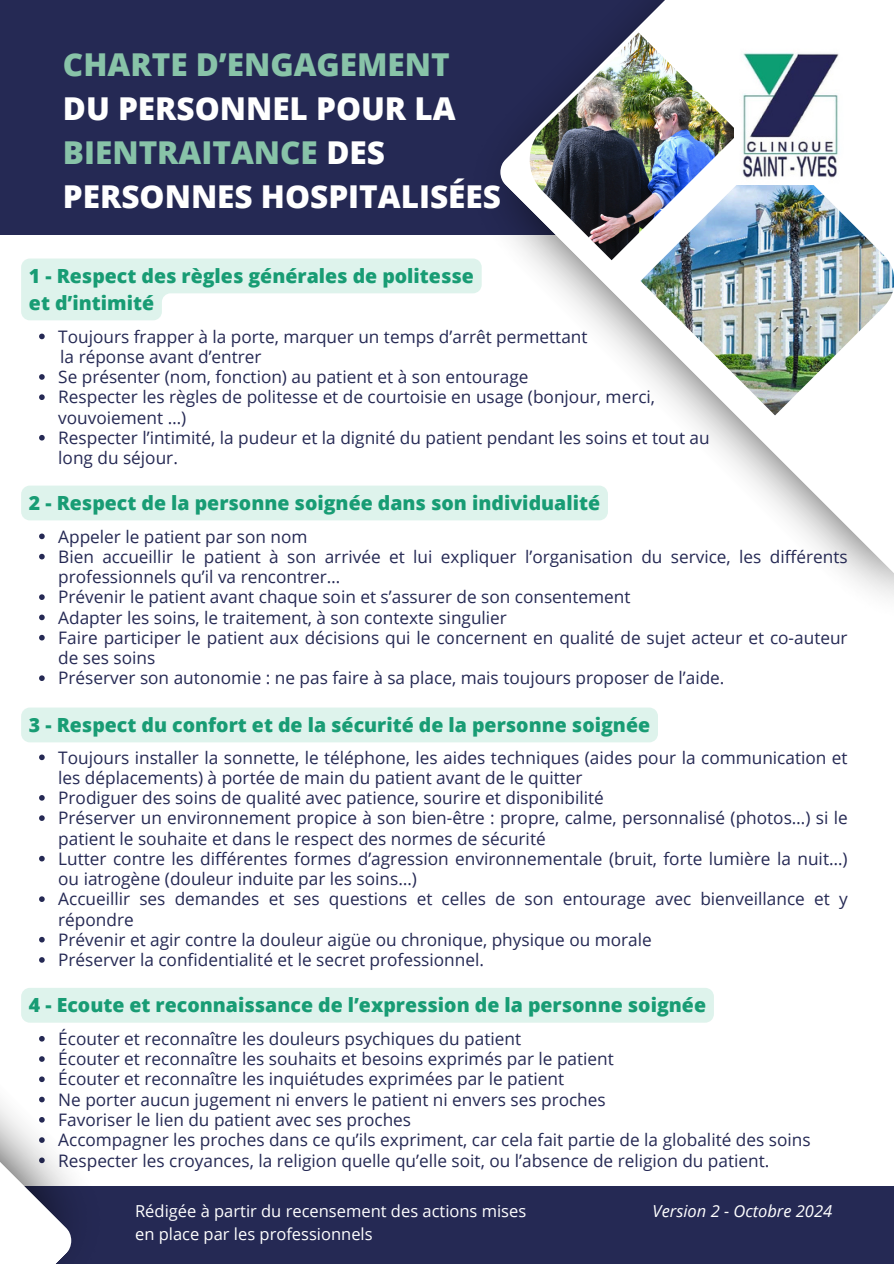
<style>
.page{position:relative;width:894px;height:1264px;background:#fff}
.page>*{position:absolute;margin:0;border:0;box-sizing:border-box;transform-origin:0 0}
.t1{font:800 31.5px/43.8px "Open Sans";color:#fff}
.t2{font:800 19.5px/27px "Open Sans";color:#189c74}
.t3{font:17.25px/20.2px "Open Sans";color:#252954}
.t4{font:16.5px/22.5px "Open Sans";color:#fff}
.t5{font:italic 16.5px "Open Sans";color:#fff}
.s1{color:#88c3a8}
</style>
<div class="page">
<div style="left:0;top:0;width:893px;height:234px;background:#252954"></div>
<svg style="left:500px;top:0;width:393px;height:743px"></svg>
<img style="left:529px;top:33px;width:209px;height:227px">
<img style="left:640px;top:146px;width:253px;height:269px">
<img style="left:734px;top:42px;width:109px;height:142px">
<div style="left:0;top:1186px;width:893px;height:77px;background:#252954"></div>
<svg style="left:0;top:620px;width:71px;height:643px"></svg>
<svg style="left:21px;top:258px;width:460px;height:62px"></svg>
<div style="left:21px;top:485px;width:586px;height:35px;background:#def3ec"></div>
<svg style="left:39px;top:333px;width:6px;height:6px"></svg>
<svg style="left:39px;top:374px;width:6px;height:6px"></svg>
<svg style="left:39px;top:394px;width:6px;height:6px"></svg>
<svg style="left:39px;top:435px;width:6px;height:5px"></svg>
<svg style="left:39px;top:533px;width:6px;height:6px"></svg>
<svg style="left:39px;top:554px;width:6px;height:5px"></svg>
<svg style="left:39px;top:594px;width:6px;height:6px"></svg>
<svg style="left:39px;top:614px;width:6px;height:6px"></svg>
<svg style="left:39px;top:635px;width:6px;height:5px"></svg>
<svg style="left:39px;top:675px;width:6px;height:6px"></svg>
<div style="left:21px;top:707px;width:636px;height:35px;background:#def3ec"></div>
<svg style="left:39px;top:754px;width:6px;height:6px"></svg>
<svg style="left:39px;top:795px;width:6px;height:5px"></svg>
<svg style="left:39px;top:815px;width:6px;height:6px"></svg>
<svg style="left:39px;top:855px;width:6px;height:6px"></svg>
<svg style="left:39px;top:896px;width:6px;height:6px"></svg>
<svg style="left:39px;top:936px;width:6px;height:6px"></svg>
<svg style="left:39px;top:957px;width:6px;height:5px"></svg>
<div style="left:21px;top:987px;width:692px;height:35px;background:#def3ec"></div>
<p class="t1" style="left:63px;top:42px;width:439px"><span class="s1">CHARTE D’ENGAGEMENT<br></span>DU PERSONNEL POUR LA<br><span class="s1">BIENTRAITANCE</span> DES<br>PERSONNES HOSPITALISÉES</p>
<h2 class="t2" style="left:29px;top:261px;width:446px">1 - Respect des règles générales de politesse et d’intimité</h2>
<p class="t3" style="left:58px;top:326px;width:530px">Toujours frapper à la porte, marquer un temps d’arrêt permettant</p>
<p class="t3" style="left:60px;top:346px;width:203px">la réponse avant d’entrer</p>
<p class="t3" style="left:58px;top:366px;width:471px">Se présenter (nom, fonction) au patient et à son entourage</p>
<p class="t3" style="left:58px;top:386px;width:598px">Respecter les règles de politesse et de courtoisie en usage (bonjour, merci, vouvoiement …)</p>
<p class="t3" style="left:58px;top:427px;width:652px">Respecter l’intimité, la pudeur et la dignité du patient pendant les soins et tout au long du séjour.</p>
<p class="t2" style="left:29px;top:488px;width:572px">2 - Respect de la personne soignée dans son individualité</p>
<h2 class="t3" style="left:58px;top:525px;width:251px">Appeler le patient par son nom</h2>
<p class="t3" style="left:58px;top:546px;width:790px">Bien accueillir le patient à son arrivée et lui expliquer l’organisation du service, les différents professionnels qu’il va rencontrer…</p>
<p class="t3" style="left:58px;top:586px;width:573px">Prévenir le patient avant chaque soin et s’assurer de son consentement</p>
<p class="t3" style="left:58px;top:606px;width:450px">Adapter les soins, le traitement, à son contexte singulier</p>
<p class="t3" style="left:58px;top:627px;width:790px">Faire participer le patient aux décisions qui le concernent en qualité de sujet acteur et co-auteur de ses soins</p>
<p class="t3" style="left:58px;top:667px;width:667px">Préserver son autonomie : ne pas faire à sa place, mais toujours proposer de l’aide.</p>
<p class="t2" style="left:29px;top:710px;width:622px">3 - Respect du confort et de la sécurité de la personne soignée</p>
<p class="t3" style="left:58px;top:746px;width:790px">Toujours installer la sonnette, le téléphone, les aides techniques (aides pour la communication et les déplacements) à portée de main du patient avant de le quitter</p>
<p class="t3" style="left:58px;top:787px;width:547px">Prodiguer des soins de qualité avec patience, sourire et disponibilité</p>
<h2 class="t3" style="left:58px;top:807px;width:790px">Préserver un environnement propice à son bien-être : propre, calme, personnalisé (photos…) si le patient le souhaite et dans le respect des normes de sécurité</h2>
<p class="t3" style="left:58px;top:848px;width:790px">Lutter contre les différentes formes d’agression environnementale (bruit, forte lumière la nuit…) ou iatrogène (douleur induite par les soins…)</p>
<p class="t3" style="left:58px;top:888px;width:790px">Accueillir ses demandes et ses questions et celles de son entourage avec bienveillance et y répondre</p>
<p class="t3" style="left:58px;top:929px;width:595px">Prévenir et agir contre la douleur aigüe ou chronique, physique ou morale</p>
<p class="t3" style="left:58px;top:949px;width:427px">Préserver la confidentialité et le secret professionnel.</p>
<p class="t2" style="left:29px;top:990px;width:678px">4 - Ecoute et reconnaissance de l’expression de la personne soignée</p>
<p class="t3" style="left:58px;top:1028px;width:464px">Écouter et reconnaître les douleurs psychiques du patient</p>
<p class="t3" style="left:58px;top:1048px;width:557px">Écouter et reconnaître les souhaits et besoins exprimés par le patient</p>
<p class="t3" style="left:58px;top:1068px;width:507px">Écouter et reconnaître les inquiétudes exprimées par le patient</p>
<h2 class="t3" style="left:58px;top:1088px;width:549px">Ne porter aucun jugement ni envers le patient ni envers ses proches</h2>
<p class="t3" style="left:58px;top:1109px;width:354px">Favoriser le lien du patient avec ses proches</p>
<p class="t3" style="left:58px;top:1129px;width:753px">Accompagner les proches dans ce qu’ils expriment, car cela fait partie de la globalité des soins</p>
<p class="t3" style="left:58px;top:1149px;width:712px">Respecter les croyances, la religion quelle qu’elle soit, ou l’absence de religion du patient.</p>
<p class="t4" style="left:135px;top:1199px;width:392px">Rédigée à partir du recensement des actions mises en place par les professionnels</p>
<p class="t5" style="left:652px;top:1199px;width:181px">Version 2 - Octobre 2024</p>
</div>
